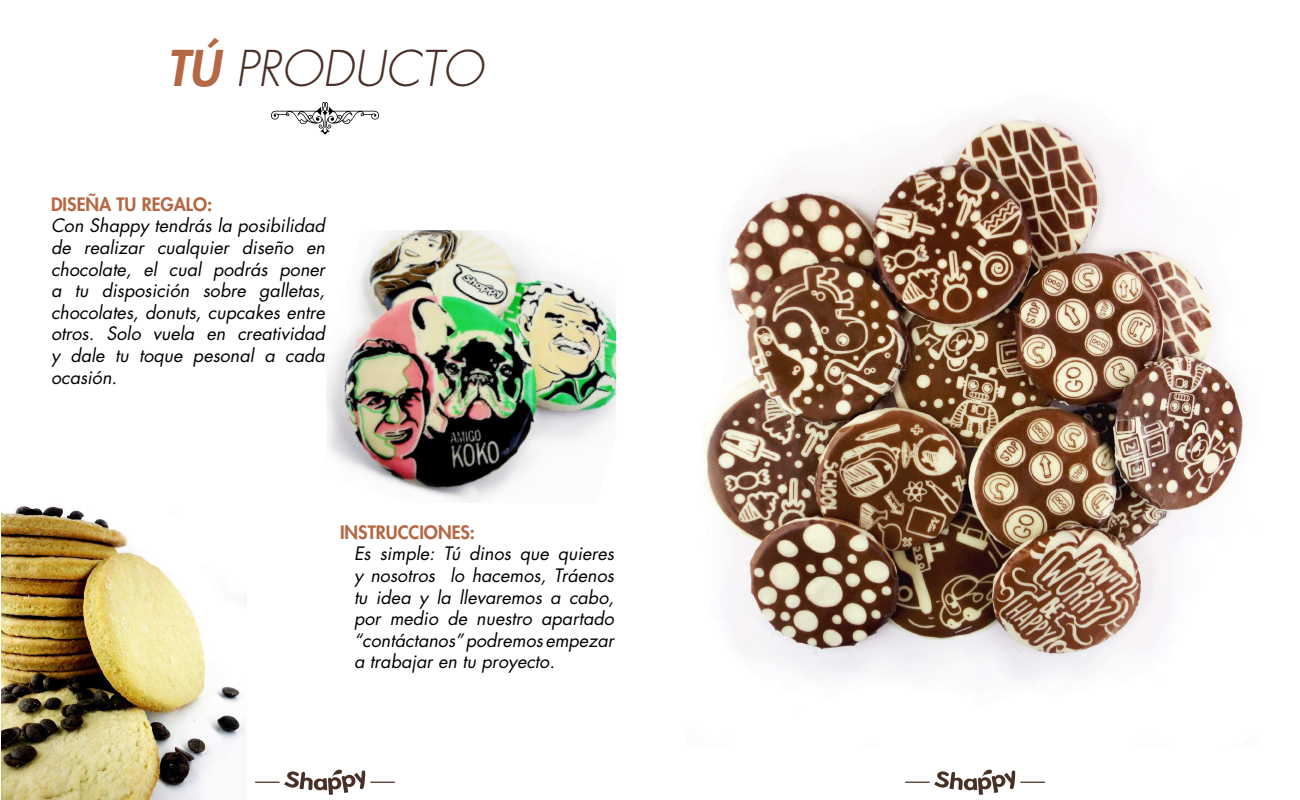
<style>
.page{position:relative;width:1300px;height:800px;background:#fff}
.page>*{position:absolute;margin:0;border:0;box-sizing:border-box;transform-origin:0 0}
.t1{font:italic 300 48px "Futura Std";color:#483027}
.t2{font:italic 18px/21.6px "Futura Std";color:#000;text-align:justify}
.t3{font:800 18px "Futura Std";color:#b46844}
.s1{font-weight:800;color:#b46844}
</style>
<div class="page">
<svg style="left:905px;top:769px;width:140px;height:26px"></svg>
<img style="left:703px;top:116px;width:543px;height:565px">
<svg style="left:271px;top:102px;width:108px;height:32px"></svg>
<svg style="left:255px;top:769px;width:140px;height:26px"></svg>
<img style="left:1px;top:506px;width:244px;height:294px">
<img style="left:326px;top:230px;width:290px;height:273px">
<h1 class="t1" style="left:167px;top:39px;width:318px"><span class="s1">Tú</span> PRODUCTO</h1>
<p class="t3" style="left:51px;top:193px;width:163px">DISEÑA TU REGALO:</p>
<p class="t2" style="left:51px;top:215px;width:276px">Con Shappy tendrás la posibilidad de realizar cualquier diseño en chocolate, el cual podrás poner a tu disposición sobre galletas, chocolates, donuts, cupcakes entre otros. Solo vuela en creatividad y dale tu toque pesonal a cada ocasión.</p>
<p class="t3" style="left:340px;top:521px;width:10px">INSTR</p>
<p class="t3" style="left:386px;top:521px;width:24px">UCCIONES</p>
<p class="t3" style="left:470px;top:521px;width:7px">:</p>
<p class="t2" style="left:354px;top:543px;width:262px">Es simple: Tú dinos que quieres y nosotros lo hacemos, Tráenos tu idea y la llevaremos a cabo, por medio de nuestro apartado “contáctanos” podremos empezar a trabajar en tu proyecto.</p>
</div>
